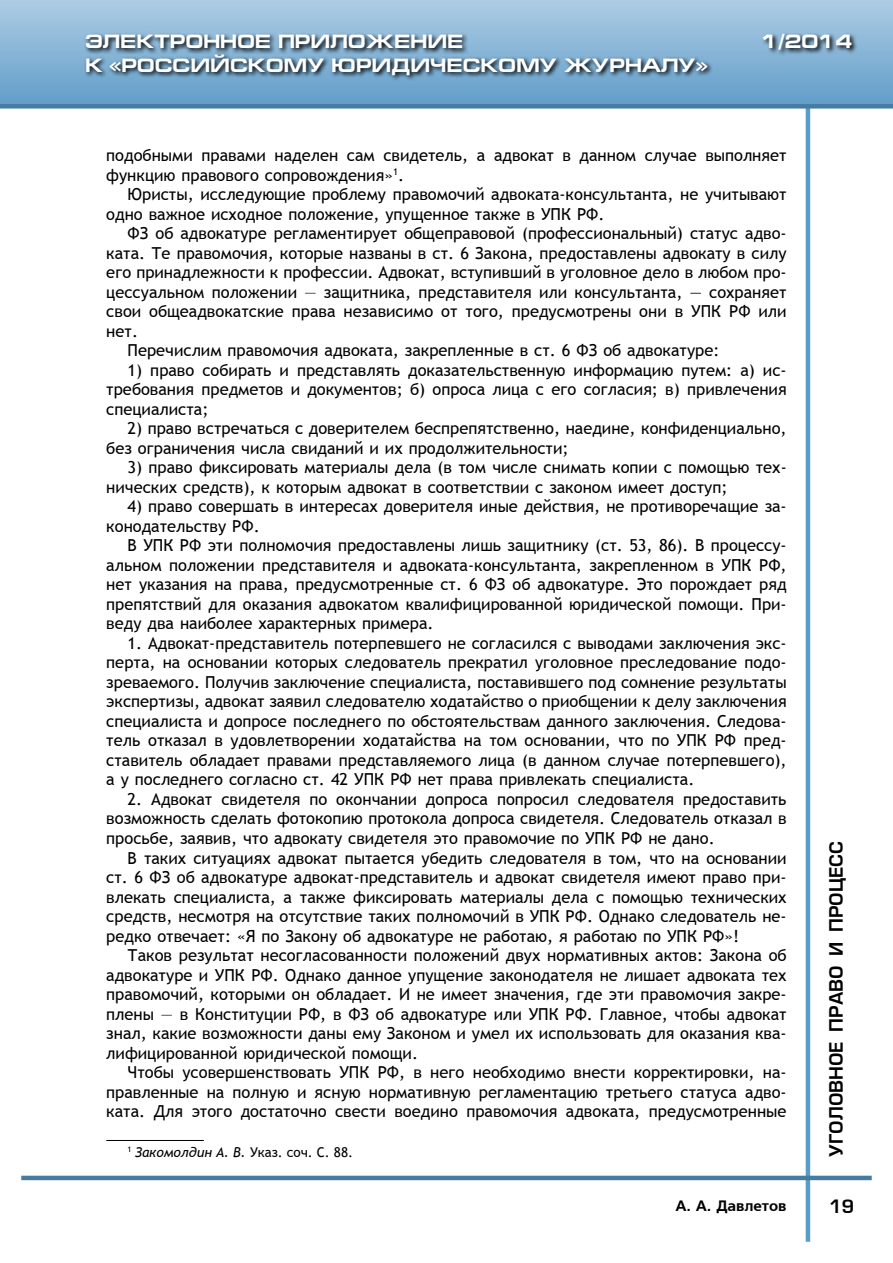
<style>
.page{position:relative;width:893px;height:1263px;background:#fff}
.page>*{position:absolute;margin:0;border:0;box-sizing:border-box;transform-origin:0 0}
.t1{font:700 19.5px "Europe Ext";color:#fff}
.t2{font:18px "Europe Demi Normal";color:#000}
.t3{font:16.5px/19.5px "Trebuchet MS";color:#000;text-align:justify}
.t4{font:15px "Free Set Bold Cyrillic";color:#000}
.t5{font:italic 13.5px "Trebuchet MS";color:#000}
.s1{color:#333}
.s2{font-style:normal}
</style>
<div class="page">
<hr style="left:806px;top:91px;width:4px;height:1151px;background:#589cca">
<hr style="left:21px;top:1176px;width:851px;height:4px;background:#467ba2">
<div style="left:0;top:0;width:893px;height:106px;background:linear-gradient(to bottom,#aecce4,#619dc9)"></div>
<div style="left:0;top:104px;width:893px;height:5px;background:#467ba2"></div>
<svg style="left:84px;top:31px;width:774px;height:50px;background:#6b90ac"></svg>
<hr style="left:106px;top:1140px;width:98px;height:1px;background:#000">
<p class="t1" style="left:85px;top:31px;width:380px">ЭЛЕКТРОННОЕ ПРИЛОЖЕНИЕ</p>
<p class="t1" style="left:761px;top:31px;width:92px">1/2014</p>
<p class="t1" style="left:85px;top:54px;width:624px">К «РОССИЙСКОМУ ЮРИДИЧЕСКОМУ ЖУРНАЛУ»</p>
<p class="t3" style="left:106px;top:145px;width:682px">подобными правами наделен сам свидетель, а адвокат в данном случае выполняет функцию правового сопровождения»<sup>1</sup>.</p>
<p class="t3" style="left:106px;top:185px;width:682px;text-indent:21px">Юристы, исследующие проблему правомочий адвоката-консультанта, не учитывают одно важное исходное положение, упущенное также в УПК РФ.</p>
<p class="t3" style="left:128px;top:224px;width:661px">ФЗ об адвокатуре регламентирует общеправовой (профессиональный) статус адво-</p>
<p class="t3" style="left:106px;top:243px;width:682px">ката. Те правомочия, которые названы в ст. 6 Закона, предоставлены адвокату в силу</p>
<p class="t3" style="left:106px;top:263px;width:682px">его принадлежности к профессии. Адвокат, вступивший в уголовное дело в любом про-</p>
<p class="t3" style="left:106px;top:282px;width:682px">цессуальном положении <span class="s1">—</span> защитника, представителя или консультанта, — сохраняет</p>
<p class="t3" style="left:106px;top:302px;width:682px">свои общеадвокатские права независимо от того, предусмотрены они в УПК РФ или</p>
<p class="t3" style="left:106px;top:321px;width:33px">нет.</p>
<p class="t3" style="left:128px;top:341px;width:593px">Перечислим правомочия адвоката, закрепленные в ст. 6 ФЗ об адвокатуре:</p>
<p class="t3" style="left:106px;top:360px;width:682px;text-indent:21px">1) право собирать и представлять доказательственную информацию путем: а) ис&shy;требования предметов и документов; б) опроса лица с его согласия; в) привлечения специалиста;</p>
<p class="t3" style="left:106px;top:419px;width:682px;text-indent:21px">2) право встречаться с доверителем беспрепятственно, наедине, конфиденциально, без ограничения числа свиданий и их продолжительности;</p>
<p class="t3" style="left:106px;top:458px;width:682px;text-indent:21px">3) право фиксировать материалы дела (в том числе снимать копии с помощью тех&shy;нических средств), к которым адвокат в соответствии с законом имеет доступ;</p>
<p class="t3" style="left:106px;top:497px;width:682px;text-indent:21px">4) право совершать в интересах доверителя иные действия, не противоречащие за&shy;конодательству РФ.</p>
<p class="t3" style="left:106px;top:536px;width:682px;text-indent:21px">В УПК РФ эти полномочия предоставлены лишь защитнику (ст. 53, 86). В процессу&shy;альном положении представителя и адвоката-консультанта, закрепленном в УПК РФ, нет указания на права, предусмотренные ст. 6 ФЗ об адвокатуре. Это порождает ряд препятствий для оказания адвокатом квалифицированной юридической помощи. При&shy;веду два наиболее характерных примера.</p>
<p class="t3" style="left:106px;top:633px;width:682px;text-indent:21px">1. Адвокат-представитель потерпевшего не согласился с выводами заключения экс&shy;перта, на основании которых следователь прекратил уголовное преследование подо&shy;зреваемого. Получив заключение специалиста, поставившего под сомнение результаты экспертизы, адвокат заявил следователю ходатайство о приобщении к делу заключения специалиста и допросе последнего по обстоятельствам данного заключения. Следова&shy;тель отказал в удовлетворении ходатайства на том основании, что по УПК РФ пред&shy;ставитель обладает правами представляемого лица (в данном случае потерпевшего), а у последнего согласно ст. 42 УПК РФ нет права привлекать специалиста.</p>
<p class="t3" style="left:106px;top:790px;width:682px;text-indent:21px">2. Адвокат свидетеля по окончании допроса попросил следователя предоставить возможность сделать фотокопию протокола допроса свидетеля. Следователь отказал в просьбе, заявив, что адвокату свидетеля это правомочие по УПК РФ не дано.</p>
<p class="t3" style="left:106px;top:848px;width:682px;text-indent:21px">В таких ситуациях адвокат пытается убедить следователя в том, что на основании ст. 6 ФЗ об адвокатуре адвокат-представитель и адвокат свидетеля имеют право при&shy;влекать специалиста, а также фиксировать материалы дела с помощью технических средств, несмотря на отсутствие таких полномочий в УПК РФ. Однако следователь не&shy;редко отвечает: «я по закону об адвокатуре не работаю, я работаю по УПК РФ»!</p>
<p class="t3" style="left:106px;top:946px;width:682px;text-indent:21px">Таков результат несогласованности положений двух нормативных актов: Закона об адвокатуре и УПК РФ. Однако данное упущение законодателя не лишает адвоката тех правомочий, которыми он обладает. И не имеет значения, где эти правомочия закре&shy;плены <span class="s1">—</span> в Конституции РФ, в ФЗ об адвокатуре или УПК РФ. Главное, чтобы адвокат знал, какие возможности даны ему Законом и умел их использовать для оказания ква&shy;лифицированной юридической помощи.</p>
<p class="t3" style="left:106px;top:1063px;width:682px;text-indent:21px">Чтобы усовершенствовать УПК РФ, в него необходимо внести корректировки, на&shy;правленные на полную и ясную нормативную регламентацию третьего статуса адво&shy;ката. Для этого достаточно свести воедино правомочия адвоката, предусмотренные</p>
<p class="t5" style="left:128px;top:1144px;width:227px"><sup>1</sup> Закомолдин А. В. <span class="s2">Указ. соч. С. 88.</span></p>
<p class="t4" style="left:676px;top:1197px;width:113px">А. А. Давлетов</p>
<p class="t2" style="left:826px;top:1157px;width:316px;rotate:-90deg">УГОЛОВНОЕ ПРАВО И ПРОЦЕСС</p>
<p class="t2" style="left:829px;top:1196px;width:27px">19</p>
</div>
